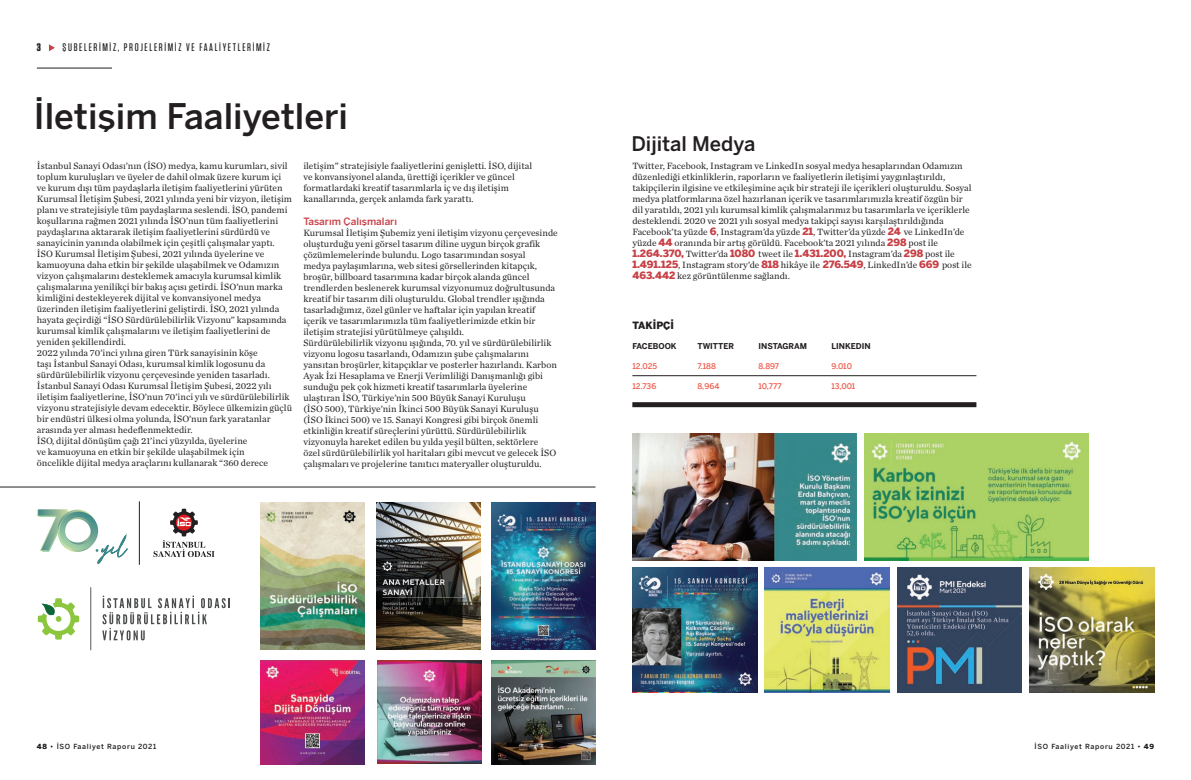
<style>
.page{position:relative;width:1191px;height:780px;background:#fff}
.page>*{position:absolute;margin:0;border:0;box-sizing:border-box;transform-origin:0 0}
.t1{font:500 35px "Benton Sans";color:#231f20}
.t2{font:500 20px "Benton Sans";color:#231f20}
.t3{font:500 11px "Tungsten";letter-spacing:.15em;color:#231f20}
.t4{font:700 11px "Tungsten";color:#231f20}
.t5{font:500 10px "Benton Sans";color:#c74046}
.t6{font:900 10px "Benton Sans";color:#231f20}
.t7{font:9.5px/11px "Chronicle Text G1";letter-spacing:.005em;color:#231f20}
.t8{font:700 8px "Benton Sans";color:#231f20}
.t9{font:500 7.8px "Benton Sans";color:#f15e50}
.t10{font:500 7px "Benton Sans";letter-spacing:.1em;color:#231f20}
.s1{font-family:"Benton Sans";font-weight:900;font-size:10px;color:#c74046}
.s2{font-weight:900}
</style>
<div class="page">
<svg style="left:49px;top:44px;width:6px;height:7px"></svg>
<hr style="left:37px;top:68px;width:75px;height:1px;background:#231f20">
<div style="left:632px;top:402px;width:344px;height:5px;background:#231f20"></div>
<hr style="left:632px;top:375px;width:344px;height:1px;background:#231f20">
<svg style="left:153px;top:508px;width:61px;height:49px"></svg>
<hr style="left:139px;top:501px;width:1px;height:63px;background:#231f20">
<svg style="left:37px;top:509px;width:32px;height:42px"></svg>
<div style="left:58px;top:509px;width:39px;height:39px;border:6px solid #fff;border-radius:50%"></div>
<div style="left:58px;top:513px;width:38px;height:39px;border:6px solid #fff;border-radius:50%"></div>
<div style="left:60px;top:511px;width:38px;height:39px;border:6px solid #fff;border-radius:50%"></div>
<svg style="left:96px;top:535px;width:32px;height:28px"></svg>
<svg style="left:102px;top:595px;width:128px;height:45px"></svg>
<hr style="left:91px;top:587px;width:1px;height:63px;background:#57585a">
<svg style="left:37px;top:598px;width:43px;height:42px"></svg>
<hr style="left:0;top:487px;width:595px;height:1px;background:#231f20">
<img style="left:260px;top:502px;width:104px;height:147px">
<img style="left:376px;top:502px;width:104px;height:147px">
<img style="left:491px;top:502px;width:104px;height:147px">
<img style="left:260px;top:660px;width:104px;height:104px">
<img style="left:377px;top:660px;width:104px;height:103px">
<img style="left:491px;top:660px;width:104px;height:104px">
<img style="left:632px;top:433px;width:224px;height:127px">
<img style="left:864px;top:433px;width:224px;height:127px">
<img style="left:632px;top:567px;width:125px;height:125px">
<img style="left:764px;top:567px;width:125px;height:125px">
<img style="left:897px;top:567px;width:124px;height:125px">
<img style="left:1029px;top:567px;width:125px;height:125px">
<p class="t4" style="left:37px;top:42px;width:6px">3</p>
<p class="t3" style="left:63px;top:42px;width:209px">ŞUBELERİMİZ, PROJELERİMİZ VE FAALİYETLERİMİZ</p>
<p class="t1" style="left:34px;top:95px;width:316px">İletişim Faaliyetleri</p>
<p class="t7" style="left:37px;top:160px;width:257px">İstanbul Sanayi Odası’nın (İSO) medya, kamu kurumları, sivil toplum kuruluşları ve üyeler de dahil olmak üzere kurum içi ve kurum dışı tüm paydaşlarla iletişim faaliyetlerini yürüten Kurumsal İletişim Şubesi, 2021 yılında yeni bir vizyon, iletişim planı ve stratejisiyle tüm paydaşlarına seslendi. İSO, pandemi koşullarına rağmen 2021 yılında İSO’nun tüm faaliyetlerini paydaşlarına aktararak iletişim faaliyetlerini sürdürdü ve sanayicinin yanında olabilmek için çeşitli çalışmalar yaptı.</p>
<p class="t7" style="left:37px;top:248px;width:251px">İSO Kurumsal İletişim Şubesi, 2021 yılında üyelerine ve kamuoyuna daha etkin bir şekilde ulaşabilmek ve Odamızın vizyon çalışmalarını desteklemek amacıyla kurumsal kimlik çalışmalarına yenilikçi bir bakış açısı getirdi. İSO’nun marka kimliğini destekleyerek dijital ve konvansiyonel medya üzerinden iletişim faaliyetlerini geliştirdi. İSO, 2021 yılında hayata geçirdiği “İSO Sürdürülebilirlik Vizyonu” kapsamında kurumsal kimlik çalışmalarını ve iletişim faaliyetlerini de yeniden şekillendirdi.</p>
<p class="t7" style="left:37px;top:347px;width:257px">2022 yılında 70’inci yılına giren Türk sanayisinin köşe<br>taşı İstanbul Sanayi Odası, kurumsal kimlik logosunu da sürdürülebilirlik vizyonu çerçevesinde yeniden tasarladı.<br>İstanbul Sanayi Odası Kurumsal İletişim Şubesi, 2022 yılı iletişim faaliyetlerine, İSO’nun 70’inci yılı ve sürdürülebilirlik vizyonu stratejisiyle devam edecektir. Böylece ülkemizin güçlü bir endüstri ülkesi olma yolunda, İSO’nun fark yaratanlar arasında yer alması hedeflenmektedir.</p>
<p class="t7" style="left:37px;top:435px;width:233px">İSO, dijital dönüşüm çağı 21’inci yüzyılda, üyelerine<br>ve kamuoyuna en etkin bir şekilde ulaşabilmek için öncelikle dijital medya araçlarını kullanarak “360 derece</p>
<p class="t7" style="left:303px;top:160px;width:230px">iletişim” stratejisiyle faaliyetlerini genişletti. İSO, dijital ve konvansiyonel alanda, ürettiği içerikler ve güncel formatlardaki kreatif tasarımlarla iç ve dış iletişim kanallarında, gerçek anlamda fark yarattı.</p>
<p class="t5" style="left:303px;top:216px;width:95px">Tasarım Çalışmaları</p>
<p class="t7" style="left:303px;top:227px;width:256px">Kurumsal İletişim Şubemiz yeni iletişim vizyonu çerçevesinde oluşturduğu yeni görsel tasarım diline uygun birçok grafik çözümlemelerinde bulundu. Logo tasarımından sosyal<br>medya paylaşımlarına, web sitesi görsellerinden kitapçık, broşür, billboard tasarımına kadar birçok alanda güncel trendlerden beslenerek kurumsal vizyonumuz doğrultusunda kreatif bir tasarım dili oluşturuldu. Global trendler ışığında tasarladığımız, özel günler ve haftalar için yapılan kreatif içerik ve tasarımlarımızla tüm faaliyetlerimizde etkin bir iletişim stratejisi yürütülmeye çalışıldı.</p>
<p class="t7" style="left:303px;top:337px;width:255px">Sürdürülebilirlik vizyonu ışığında, 70. yıl ve sürdürülebilirlik vizyonu logosu tasarlandı, Odamızın şube çalışmalarını yansıtan broşürler, kitapçıklar ve posterler hazırlandı. Karbon Ayak İzi Hesaplama ve Enerji Verimliliği Danışmanlığı gibi sunduğu pek çok hizmeti kreatif tasarımlarla üyelerine ulaştıran İSO, Türkiye’nin 500 Büyük Sanayi Kuruluşu<br>(İSO 500), Türkiye’nin İkinci 500 Büyük Sanayi Kuruluşu (İSO İkinci 500) ve 15. Sanayi Kongresi gibi birçok önemli etkinliğin kreatif süreçlerini yürüttü. Sürdürülebilirlik vizyonuyla hareket edilen bu yılda yeşil bülten, sektörlere özel sürdürülebilirlik yol haritaları gibi mevcut ve gelecek İSO çalışmaları ve projelerine tanıtıcı materyaller oluşturuldu.</p>
<p class="t2" style="left:631px;top:132px;width:125px">Dijital Medya</p>
<p class="t7" style="left:632px;top:160px;width:341px">Twitter, Facebook, Instagram ve LinkedIn sosyal medya hesaplarından Odamızın düzenlediği etkinliklerin, raporların ve faaliyetlerin iletişimi yaygınlaştırıldı, takipçilerin ilgisine ve etkileşimine açık bir strateji ile içerikleri oluşturuldu. Sosyal medya platformlarına özel hazırlanan içerik ve tasarımlarımızla kreatif özgün bir dil yaratıldı, 2021 yılı kurumsal kimlik çalışmalarımız bu tasarımlarla ve içeriklerle desteklendi. 2020 ve 2021 yılı sosyal medya takipçi sayısı karşılaştırıldığında Facebook’ta yüzde <span class="s1">6</span>, Instagram’da yüzde <span class="s1">21</span>, Twitter’da yüzde <span class="s1">24</span> ve LinkedIn’de yüzde <span class="s1">44</span> oranında bir artış görüldü. Facebook’ta 2021 yılında <span class="s1">298</span> post ile <span class="s1">1.264.370,</span> Twitter’da <span class="s1">1080</span> tweet ile <span class="s1">1.431.200,</span> Instagram’da <span class="s1">298</span> post ile <span class="s1">1.491.125</span>, Instagram story’de <span class="s1">818</span> hikâye ile <span class="s1">276.549</span>, LinkedIn’de <span class="s1">669</span> post ile <span class="s1">463.442</span> kez görüntülenme sağlandı.</p>
<p class="t6" style="left:632px;top:319px;width:43px">TAKİPÇİ</p>
<p class="t8" style="left:632px;top:341px;width:46px">FACEBOOK</p>
<p class="t8" style="left:697px;top:341px;width:38px">TWITTER</p>
<p class="t8" style="left:758px;top:341px;width:50px">INSTAGRAM</p>
<p class="t8" style="left:831px;top:341px;width:41px">LINKEDIN</p>
<p class="t9" style="left:632px;top:361px;width:26px">12.025</p>
<p class="t9" style="left:697px;top:361px;width:20px">7.188</p>
<p class="t9" style="left:758px;top:361px;width:22px">8.897</p>
<p class="t9" style="left:831px;top:361px;width:22px">9.010</p>
<p class="t9" style="left:632px;top:381px;width:25px">12.736</p>
<p class="t9" style="left:697px;top:381px;width:23px">8,964</p>
<p class="t9" style="left:758px;top:381px;width:25px">10,777</p>
<p class="t9" style="left:831px;top:381px;width:25px">13,001</p>
<p class="t10" style="left:37px;top:742px;width:121px"><span class="s2">48</span> • İSO Faaliyet Raporu 2021</p>
<p class="t10" style="left:1034px;top:742px;width:121px">İSO Faaliyet Raporu 2021 • <span class="s2">49</span></p>
</div>
